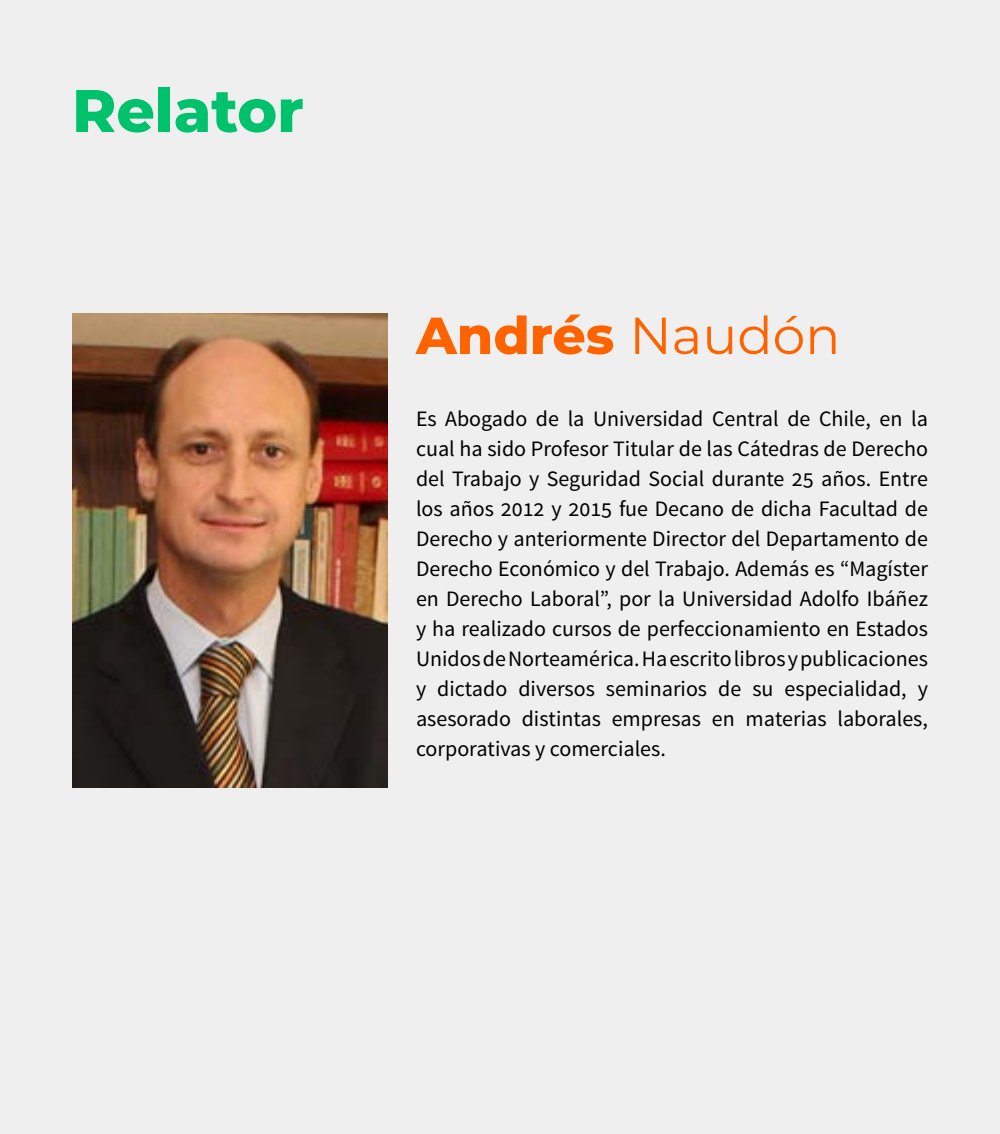
<style>
.page{position:relative;width:1000px;height:1134px;background:#efefef}
.page>*{position:absolute;margin:0;border:0;box-sizing:border-box;transform-origin:0 0}
.t1{font:800 60px "Montserrat";color:#00c26d}
.t2{font:800 52px "Montserrat";color:#ff6300}
.t3{font:22px/30px "Source Sans Pro";color:#000;text-align:justify}
.s1{font-weight:400}
</style>
<div class="page">
<img style="left:72px;top:313px;width:315px;height:474px">
<h1 class="t1" style="left:72px;top:67px;width:233px">Relator</h1>
<h2 class="t2" style="left:416px;top:297px;width:426px">Andrés <span class="s1">Naudón</span></h2>
<p class="t3" style="left:416px;top:404px;width:514px">Es Abogado de la Universidad Central de Chile, en la cual ha sido Profesor Titular de las Cátedras de Derecho del Trabajo y Seguridad Social durante 25 años. Entre los años 2012 y 2015 fue Decano de dicha Facultad de Derecho y anteriormente Director del Departamento de Derecho Económico y del Trabajo. Además es “Magíster en Derecho Laboral”, por la Universidad Adolfo Ibáñez y ha realizado cursos de perfeccionamiento en Estados Unidos de Norteamérica. Ha escrito libros y publicaciones y dictado diversos seminarios de su especialidad, y asesorado distintas empresas en materias laborales, corporativas y comerciales.</p>
</div>
